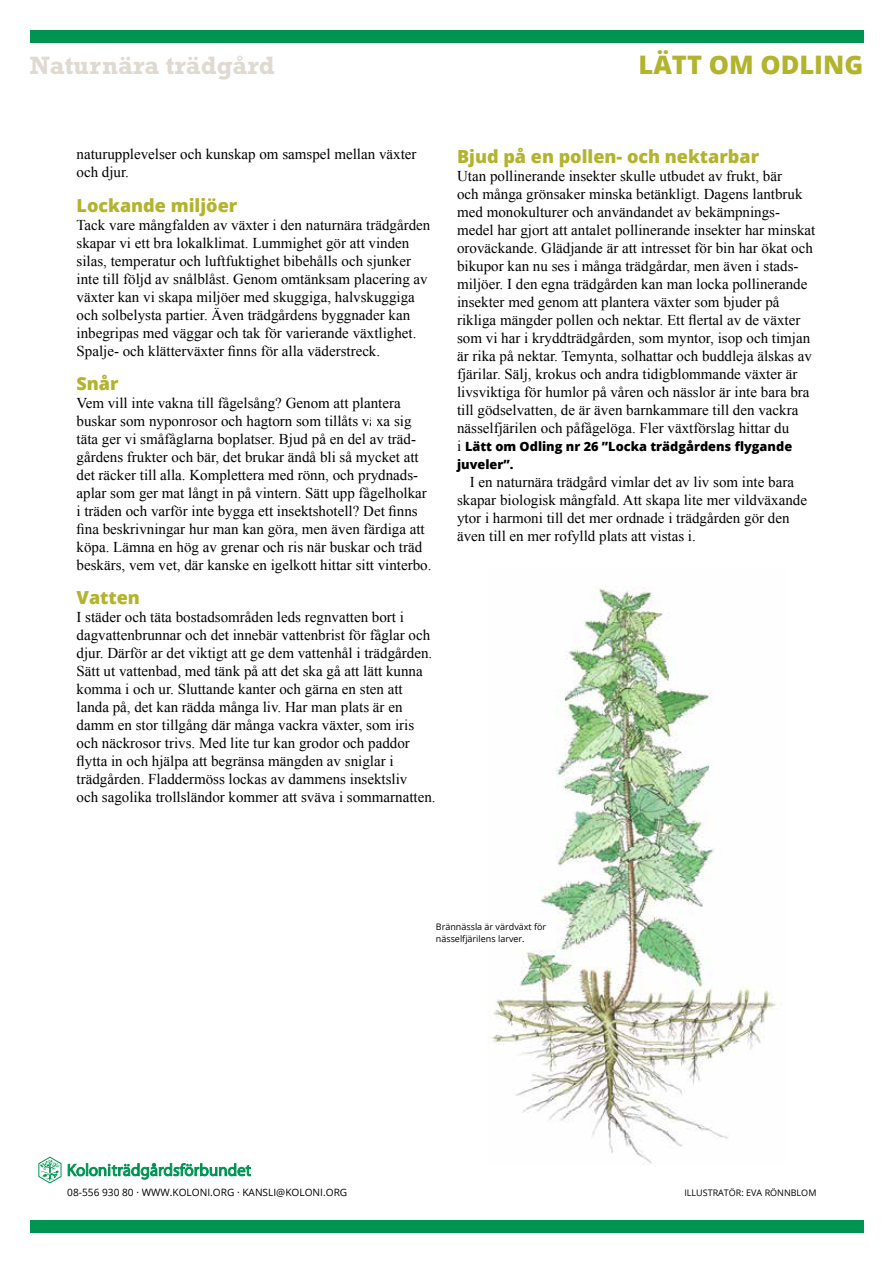
<style>
.page{position:relative;width:893px;height:1263px;background:#fff}
.page>*{position:absolute;margin:0;border:0;box-sizing:border-box;transform-origin:0 0}
.t1{font:700 25.5px "Rockwell";color:#dfd9d1}
.t2{font:800 25.5px "Open Sans";color:#b2b42d}
.t3{font:800 18px "Open Sans";color:#b2b42d}
.t4{font:15px/18px "Times New Roman";color:#000}
.t5{font:800 12.75px/18px "Open Sans";color:#000}
.t6{font:10.2px "Open Sans";color:#000}
.t7{font:9px/12px "Open Sans";color:#000}
.s1{font-family:"Times New Roman";font-weight:400;font-size:15px}
</style>
<div class="page">
<img style="left:490px;top:586px;width:287px;height:579px">
<div style="left:30px;top:30px;width:833px;height:13px;background:#009453"></div>
<div style="left:30px;top:1220px;width:833px;height:13px;background:#009453"></div>
<svg style="left:38px;top:1157px;width:24px;height:26px"></svg>
<svg style="left:68px;top:1163px;width:183px;height:16px"></svg>
<h1 class="t1" style="left:30px;top:50px;width:247px">Naturnära trädgård</h1>
<h1 class="t2" style="left:639px;top:45px;width:226px">LÄTT OM ODLING</h1>
<p class="t4" style="left:77px;top:145px;width:341px">naturupplevelser och kunskap om samspel mellan växter och djur.</p>
<p class="t3" style="left:77px;top:191px;width:162px">Lockande miljöer</p>
<p class="t4" style="left:77px;top:215px;width:355px">Tack vare mångfalden av växter i den naturnära trädgården skapar vi ett bra lokalklimat. Lummighet gör att vinden silas, temperatur och luftfuktighet bibehålls och sjunker inte till följd av snålblåst. Genom omtänksam placering av växter kan vi skapa miljöer med skuggiga, halvskuggiga och solbelysta partier. Även trädgårdens byggnader kan inbegripas med väggar och tak för varierande växtlighet.<br>Spalje- och klätterväxter finns för alla väderstreck.</p>
<p class="t3" style="left:77px;top:370px;width:44px">Snår</p>
<p class="t4" style="left:77px;top:394px;width:356px">Vem vill inte vakna till fågelsång? Genom att plantera buskar som nyponrosor och hagtorn som tillåts växa sig täta ger vi småfåglarna boplatser. Bjud på en del av träd&shy;gårdens frukter och bär, det brukar ändå bli så mycket att det räcker till alla. Komplettera med rönn, och prydnads&shy;aplar som ger mat långt in på vintern. Sätt upp fågelholkar i träden och varför inte bygga ett insektshotell? Det finns fina beskrivningar hur man kan göra, men även färdiga att köpa. Lämna en hög av grenar och ris när buskar och träd beskärs, vem vet, där kanske en igelkott hittar sitt vinterbo.</p>
<p class="t3" style="left:77px;top:584px;width:65px">Vatten</p>
<p class="t4" style="left:77px;top:608px;width:361px">I städer och täta bostadsområden leds regnvatten bort i dagvattenbrunnar och det innebär vattenbrist för fåglar och djur. Därför ar det viktigt att ge dem vattenhål i trädgården.<br>Sätt ut vattenbad, med tänk på att det ska gå att lätt kunna komma i och ur. Sluttande kanter och gärna en sten att landa på, det kan rädda många liv. Har man plats är en damm en stor tillgång där många vackra växter, som iris och näckrosor trivs. Med lite tur kan grodor och paddor flytta in och hjälpa att begränsa mängden av sniglar i trädgården. Fladdermöss lockas av dammens insektsliv<br>och sagolika trollsländor kommer att sväva i sommarnatten.</p>
<p class="t3" style="left:457px;top:142px;width:303px">Bjud på en pollen- och nektarbar</p>
<p class="t4" style="left:457px;top:166px;width:360px">Utan pollinerande insekter skulle utbudet av frukt, bär<br>och många grönsaker minska betänkligt. Dagens lantbruk med monokulturer och användandet av bekämpnings&shy;medel har gjort att antalet pollinerande insekter har minskat oroväckande. Glädjande är att intresset för bin har ökat och bikupor kan nu ses i många trädgårdar, men även i stads&shy;miljöer. I den egna trädgården kan man locka pollinerande insekter med genom att plantera växter som bjuder på rikliga mängder pollen och nektar. Ett flertal av de växter som vi har i kryddträdgården, som myntor, isop och timjan är rika på nektar. Temynta, solhattar och buddleja älskas av fjärilar. Sälj, krokus och andra tidigblommande växter är livsviktiga för humlor på våren och nässlor är inte bara bra till gödselvatten, de är även barnkammare till den vackra nässelfjärilen och påfågelöga. Fler växtförslag hittar du</p>
<p class="t5" style="left:457px;top:436px;width:337px"><span class="s1">i</span> Lätt om Odling nr 26 ”Locka trädgårdens flygande juveler”.</p>
<p class="t4" style="left:457px;top:472px;width:351px;text-indent:13px">I en naturnära trädgård vimlar det av liv som inte bara skapar biologisk mångfald. Att skapa lite mer vildväxande ytor i harmoni till det mer ordnade i trädgården gör den även till en mer rofylld plats att vistas i.</p>
<p class="t7" style="left:436px;top:920px;width:112px">Brännässla är värdväxt för nässelfjärilens larver.</p>
<p class="t6" style="left:67px;top:1185px;width:281px">08-556 930 80 · WWW.KOLONI.ORG · KANSLI@KOLONI.ORG</p>
<p class="t7" style="left:684px;top:1187px;width:134px">ILLUSTRATÖR: EVA RÖNNBLOM</p>
</div>
